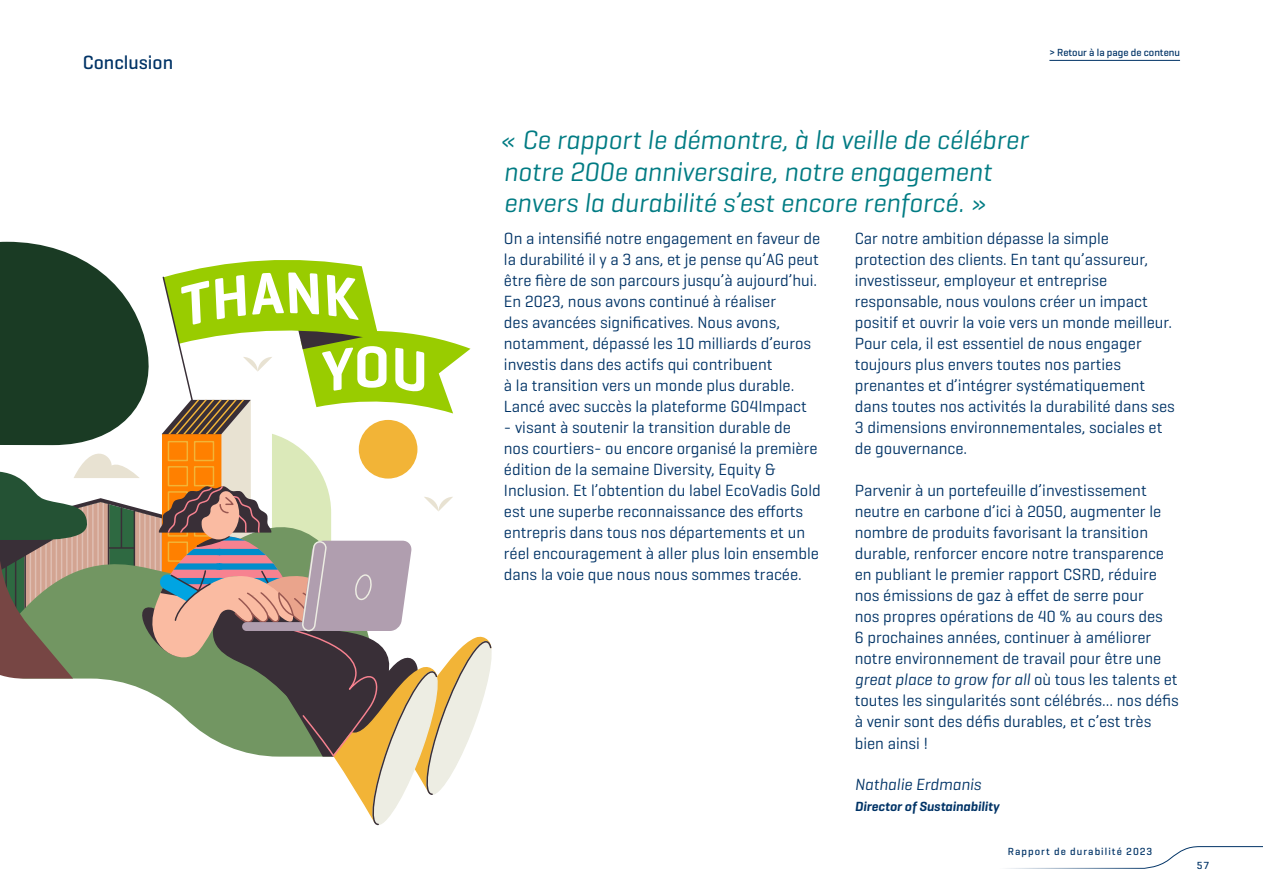
<style>
.page{position:relative;width:1263px;height:893px;background:#fff}
.page>*{position:absolute;margin:0;border:0;box-sizing:border-box;transform-origin:0 0}
.t1{font:italic 27px/31.5px "Geogrotesque";letter-spacing:-.005em;color:#007b83}
.t2{font:500 19.5px "Geogrotesque";color:#036}
.t3{font:16.5px/21px "Geogrotesque";color:#036}
.t4{font:italic 16.5px "Geogrotesque";color:#036}
.t5{font:italic 600 13.5px "Geogrotesque";color:#036}
.t6{font:500 10.5px "Geogrotesque";letter-spacing:.1em;color:#036}
.t7{font:500 10.5px "Geogrotesque";color:#036}
.s1{font-style:italic}
</style>
<div class="page">
<svg style="left:0;top:242px;width:492px;height:584px"></svg>
<hr style="left:1049px;top:60px;width:131px;height:1px;background:#036">
<svg style="left:1006px;top:846px;width:257px;height:23px"></svg>
<p class="t2" style="left:83px;top:50px;width:92px">Conclusion</p>
<p class="t7" style="left:1049px;top:46px;width:132px">&gt; Retour à la page de contenu</p>
<h1 class="t1" style="left:500px;top:124px;width:530px">« Ce rapport le démontre, à la veille de célébrer notre 200e anniversaire, notre engagement envers la durabilité s’est encore renforcé. »</h1>
<p class="t3" style="left:504px;top:228px;width:318px">On a intensifié notre engagement en faveur de la durabilité il y a 3 ans, et je pense qu’AG peut être fière de son parcours jusqu’à aujourd’hui.<br>En 2023, nous avons continué à réaliser<br>des avancées significatives. Nous avons, notamment, dépassé les 10 milliards d’euros investis dans des actifs qui contribuent<br>à la transition vers un monde plus durable.<br>Lancé avec succès la plateforme GO4Impact</p>
<p class="t3" style="left:504px;top:417px;width:318px">- visant à soutenir la transition durable de<br>nos courtiers- ou encore organisé la première édition de la semaine Diversity, Equity &amp; Inclusion. Et l’obtention du label EcoVadis Gold est une superbe reconnaissance des efforts entrepris dans tous nos départements et un réel encouragement à aller plus loin ensemble dans la voie que nous nous sommes tracée.</p>
<p class="t3" style="left:855px;top:228px;width:322px">Car notre ambition dépasse la simple protection des clients. En tant qu’assureur, investisseur, employeur et entreprise responsable, nous voulons créer un impact positif et ouvrir la voie vers un monde meilleur.<br>Pour cela, il est essentiel de nous engager toujours plus envers toutes nos parties prenantes et d’intégrer systématiquement dans toutes nos activités la durabilité dans ses 3 dimensions environnementales, sociales et de gouvernance.</p>
<p class="t3" style="left:855px;top:480px;width:326px">Parvenir à un portefeuille d’investissement neutre en carbone d’ici à 2050, augmenter le nombre de produits favorisant la transition durable, renforcer encore notre transparence en publiant le premier rapport CSRD, réduire nos émissions de gaz à effet de serre pour<br>nos propres opérations de 40 % au cours des<br>6 prochaines années, continuer à améliorer notre environnement de travail pour être une <span class="s1">great place to grow for all</span> où tous les talents et toutes les singularités sont célébrés... nos défis à venir sont des défis durables, et c’est très bien ainsi !</p>
<p class="t4" style="left:855px;top:774px;width:128px">Nathalie Erdmanis</p>
<p class="t5" style="left:855px;top:798px;width:146px">Director of Sustainability</p>
<p class="t6" style="left:1008px;top:845px;width:146px">Rapport de durabilité 2023</p>
<p class="t6" style="left:1197px;top:858px;width:14px">57</p>
</div>
